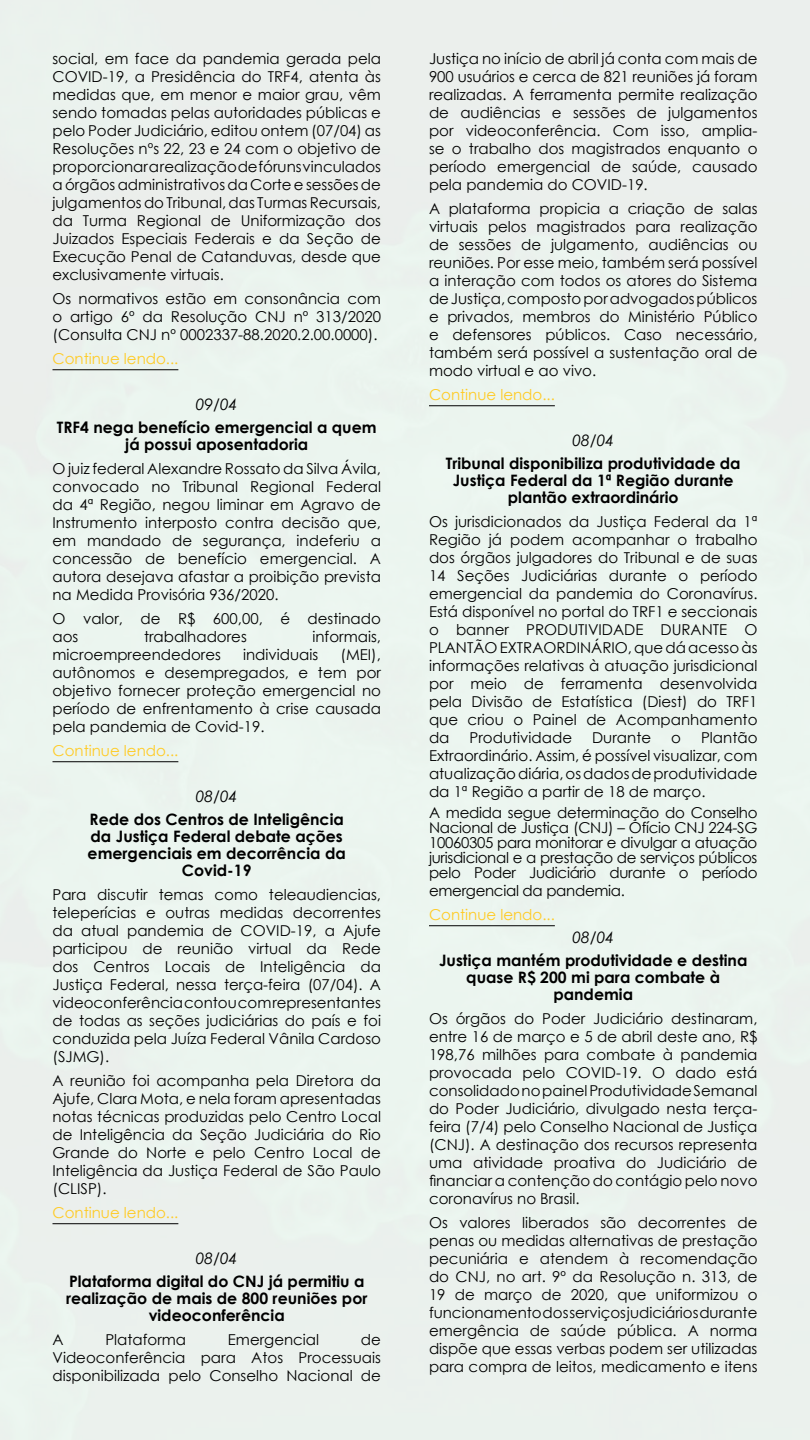
<style>
.page{position:relative;width:810px;height:1440px;background:#fff}
.page>*{position:absolute;margin:0;border:0;box-sizing:border-box;transform-origin:0 0}
.t1{font:700 15.75px/17px "Century Gothic";color:#000;text-align:center}
.t2{font:italic 15.75px "Century Gothic";color:#000}
.t3{font:15px/18px "Century Gothic";color:#000;text-align:justify}
.t4{font:15px "Century Gothic";color:#ffcb25}
.t5{font:15px "Century Gothic";letter-spacing:-.02em;color:#000}
</style>
<div class="page">
<hr style="left:52px;top:369px;width:126px;height:1px;background:#000">
<hr style="left:52px;top:761px;width:126px;height:1px;background:#000">
<hr style="left:52px;top:1223px;width:126px;height:1px;background:#000">
<hr style="left:429px;top:405px;width:126px;height:1px;background:#000">
<hr style="left:429px;top:925px;width:126px;height:1px;background:#000">
<p class="t3" style="left:52px;top:49px;width:330px">social, em face da pandemia gerada pela COVID-19, a Presidência do TRF4, atenta às medidas que, em menor e maior grau, vêm sendo tomadas pelas autoridades públicas e pelo Poder Judiciário, editou ontem (07/04) as Resoluções nºs 22, 23 e 24 com o objetivo de proporcionar a realização de fóruns vinculados a órgãos administrativos da Corte e sessões de julgamentos do Tribunal, das Turmas Recursais, da Turma Regional de Uniformização dos Juizados Especiais Federais e da Seção de Execução Penal de Catanduvas, desde que exclusivamente virtuais.</p>
<p class="t3" style="left:52px;top:289px;width:330px">Os normativos estão em consonância com o artigo 6º da Resolução CNJ nº 313/2020 (Consulta CNJ nº 0002337-88.2020.2.00.0000).</p>
<p class="t4" style="left:52px;top:348px;width:127px">Continue lendo...</p>
<p class="t2" style="left:196px;top:393px;width:43px">09/04</p>
<p class="t1" style="left:57px;top:418px;width:321px">TRF4 nega benefício emergencial a quem já possui aposentadoria</p>
<p class="t3" style="left:52px;top:459px;width:330px">O juiz federal Alexandre Rossato da Silva Ávila, convocado no Tribunal Regional Federal da 4ª Região, negou liminar em Agravo de Instrumento interposto contra decisão que, em mandado de segurança, indeferiu a concessão de benefício emergencial. A autora desejava afastar a proibição prevista na Medida Provisória 936/2020.</p>
<p class="t3" style="left:52px;top:609px;width:330px">O valor, de R$ 600,00, é destinado aos</p>
<p class="t3" style="left:144px;top:627px;width:104px">trabalhadores</p>
<p class="t3" style="left:313px;top:627px;width:70px">informais,</p>
<p class="t3" style="left:52px;top:645px;width:170px">microempreendedores</p>
<p class="t3" style="left:243px;top:645px;width:77px">individuais</p>
<p class="t3" style="left:52px;top:645px;width:330px;text-indent:288px">(MEI), autônomos e desempregados, e tem por objetivo fornecer proteção emergencial no período de enfrentamento à crise causada pela pandemia de Covid-19.</p>
<p class="t4" style="left:52px;top:740px;width:127px">Continue lendo...</p>
<p class="t2" style="left:196px;top:785px;width:43px">08/04</p>
<p class="t1" style="left:88px;top:810px;width:260px">Rede dos Centros de Inteligência da Justiça Federal debate ações emergenciais em decorrência da<br>Covid-19</p>
<p class="t3" style="left:52px;top:885px;width:330px">Para discutir temas como teleaudiencias, teleperícias e outras medidas decorrentes da atual pandemia de COVID-19, a Ajufe participou de reunião virtual da Rede dos Centros Locais de Inteligência da Justiça Federal, nessa terça-feira (07/04). A videoconferência contou com representantes de todas as seções judiciárias do país e foi conduzida pela Juíza Federal Vânila Cardoso (SJMG).</p>
<p class="t3" style="left:52px;top:1071px;width:330px">A reunião foi acompanha pela Diretora da Ajufe, Clara Mota, e nela foram apresentadas notas técnicas produzidas pelo Centro Local de Inteligência da Seção Judiciária do Rio Grande do Norte e pelo Centro Local de Inteligência da Justiça Federal de São Paulo (CLISP).</p>
<p class="t4" style="left:52px;top:1202px;width:127px">Continue lendo...</p>
<p class="t2" style="left:196px;top:1247px;width:43px">08/04</p>
<p class="t1" style="left:66px;top:1272px;width:303px">Plataforma digital do CNJ já permitiu a realização de mais de 800 reuniões por videoconferência</p>
<p class="t3" style="left:52px;top:1330px;width:13px">A</p>
<p class="t3" style="left:105px;top:1330px;width:82px">Plataforma</p>
<p class="t3" style="left:228px;top:1330px;width:93px">Emergencial</p>
<p class="t3" style="left:52px;top:1330px;width:330px;text-indent:308px">de Videoconferência para Atos Processuais disponibilizada pelo Conselho Nacional de</p>
<p class="t3" style="left:429px;top:49px;width:330px">Justiça no início de abril já conta com mais de 900 usuários e cerca de 821 reuniões já foram realizadas. A ferramenta permite realização de audiências e sessões de julgamentos por videoconferência. Com isso, amplia&shy;se o trabalho dos magistrados enquanto o período emergencial de saúde, causado pela pandemia do COVID-19.</p>
<p class="t3" style="left:429px;top:199px;width:330px">A plataforma propicia a criação de salas virtuais pelos magistrados para realização de sessões de julgamento, audiências ou reuniões. Por esse meio, também será possível a interação com todos os atores do Sistema de Justiça, composto por advogados públicos e privados, membros do Ministério Público e defensores públicos. Caso necessário, também será possível a sustentação oral de modo virtual e ao vivo.</p>
<p class="t4" style="left:429px;top:384px;width:127px">Continue lendo...</p>
<p class="t2" style="left:572px;top:429px;width:43px">08/04</p>
<p class="t1" style="left:446px;top:454px;width:296px">Tribunal disponibiliza produtividade da<br>Justiça Federal da 1ª Região durante plantão extraordinário</p>
<p class="t3" style="left:429px;top:512px;width:330px">Os jurisdicionados da Justiça Federal da 1ª Região já podem acompanhar o trabalho dos órgãos julgadores do Tribunal e de suas 14 Seções Judiciárias durante o período emergencial da pandemia do Coronavírus.<br>Está disponível no portal do TRF1 e seccionais o banner PRODUTIVIDADE DURANTE O PLANTÃO EXTRAORDINÁRIO, que dá acesso às informações relativas à atuação jurisdicional por meio de ferramenta desenvolvida pela Divisão de Estatística (Diest) do TRF1 que criou o Painel de Acompanhamento da</p>
<p class="t3" style="left:470px;top:728px;width:104px">Produtividade</p>
<p class="t3" style="left:592px;top:728px;width:61px">Durante</p>
<p class="t3" style="left:671px;top:728px;width:11px">o</p>
<p class="t3" style="left:429px;top:728px;width:330px;text-indent:272px">Plantão Extraordinário. Assim, é possível visualizar, com atualização diária, os dados de produtividade da 1ª Região a partir de 18 de março.</p>
<p class="t3" style="left:429px;top:805px;width:330px;line-height:15px">A medida segue determinação do Conselho Nacional de Justiça (CNJ) – Ofício CNJ 224-SG 10060305 para monitorar e divulgar a atuação jurisdicional e a prestação de serviços públicos pelo Poder Judiciário durante o período</p>
<p class="t5" style="left:429px;top:880px;width:198px">emergencial da pandemia.</p>
<p class="t4" style="left:429px;top:904px;width:127px">Continue lendo...</p>
<p class="t2" style="left:572px;top:926px;width:43px">08/04</p>
<p class="t1" style="left:439px;top:951px;width:310px">Justiça mantém produtividade e destina quase R$ 200 mi para combate à pandemia</p>
<p class="t3" style="left:429px;top:1009px;width:330px">Os órgãos do Poder Judiciário destinaram, entre 16 de março e 5 de abril deste ano, R$ 198,76 milhões para combate à pandemia provocada pelo COVID-19. O dado está consolidado no painel Produtividade Semanal do Poder Judiciário, divulgado nesta terça&shy;feira (7/4) pelo Conselho Nacional de Justiça (CNJ). A destinação dos recursos representa uma atividade proativa do Judiciário de financiar a contenção do contágio pelo novo coronavírus no Brasil.</p>
<p class="t3" style="left:429px;top:1213px;width:330px">Os valores liberados são decorrentes de penas ou medidas alternativas de prestação pecuniária e atendem à recomendação do CNJ, no art. 9º da Resolução n. 313, de 19 de março de 2020, que uniformizou o funcionamento dos serviços judiciários durante emergência de saúde pública. A norma dispõe que essas verbas podem ser utilizadas para compra de leitos, medicamento e itens</p>
</div>
